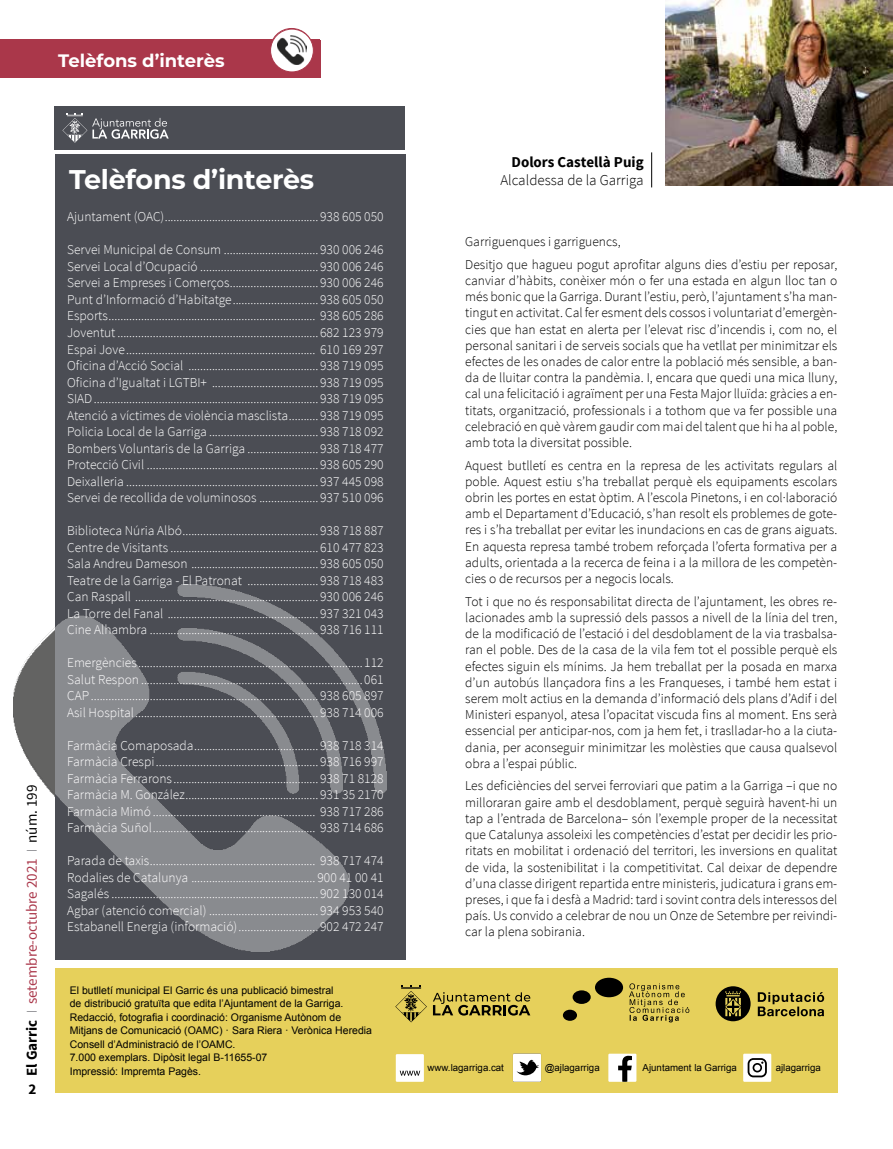
<style>
.page{position:relative;width:893px;height:1149px;background:#fff}
.page>*{position:absolute;margin:0;border:0;box-sizing:border-box;transform-origin:0 0}
.t1{font:700 27px "Montserrat";letter-spacing:-.01em;color:#fff}
.t2{font:700 18px "Montserrat";color:#fff}
.t3{font:15px "Source Sans Pro";color:#aa374a}
.t4{font:300 15px "Source Sans Pro";color:#000}
.t5{font:700 15px "Source Sans Pro";color:#000}
.t6{font:300 13.5px/16.5px "Source Sans Pro";color:#fff;text-align:justify}
.t7{font:300 13.5px/16.2px "Source Sans Pro";color:#000;text-align:justify}
.t8{font:10.5px/13.5px "Arial";color:#000}
.t9{font:9.75px "Arial";color:#000}
.s1{font-weight:700;color:#000}
.s2{font-weight:200;color:#3b3c43}
.s3{color:#000}
</style>
<div class="page">
<div style="left:0;top:39px;width:320px;height:38px;background:#aa374a"></div>
<svg style="left:270px;top:28px;width:43px;height:43px"></svg>
<div style="left:270px;top:28px;width:43px;height:44px;border:1px solid #aa374a;border-radius:50%"></div>
<div style="left:55px;top:968px;width:783px;height:124px;background:#e6d05b"></div>
<svg style="left:716px;top:986px;width:108px;height:34px"></svg>
<svg style="left:563px;top:977px;width:126px;height:45px"></svg>
<div style="left:513px;top:1053px;width:28px;height:28px;background:#fff"></div>
<svg style="left:517px;top:1059px;width:22px;height:15px"></svg>
<div style="left:396px;top:1053px;width:28px;height:28px;background:#fff"></div>
<svg style="left:400px;top:1070px;width:20px;height:5px"></svg>
<svg style="left:395px;top:985px;width:32px;height:37px"></svg>
<svg style="left:433px;top:992px;width:97px;height:23px"></svg>
<div style="left:55px;top:155px;width:350px;height:804px;background:#4b4d54"></div>
<div style="left:55px;top:106px;width:350px;height:44px;background:#4b4d54"></div>
<svg style="left:62px;top:113px;width:107px;height:30px"></svg>
<img style="left:55px;top:584px;width:331px;height:368px">
<img style="left:13px;top:627px;width:42px;height:170px">
<hr style="left:651px;top:152px;width:1px;height:35px;background:#000">
<div style="left:608px;top:1053px;width:28px;height:28px;background:#fff"></div>
<svg style="left:618px;top:1055px;width:14px;height:26px"></svg>
<div style="left:743px;top:1053px;width:28px;height:28px;background:#fff"></div>
<svg style="left:748px;top:1058px;width:19px;height:18px"></svg>
<div style="left:0;top:40px;width:320px;height:38px;background:#aa374a"></div>
<div style="left:271px;top:29px;width:42px;height:43px;background:#fff;border-radius:50%"></div>
<img style="left:278px;top:36px;width:28px;height:29px">
<div style="left:270px;top:29px;width:44px;height:43px;border:1px solid #aa374a;border-radius:50%"></div>
<img style="left:665px;top:0;width:228px;height:185px">
<h2 class="t2" style="left:58px;top:44px;width:202px">Promoció econòmica</h2>
<h2 class="t2" style="left:58px;top:48px;width:168px">Telèfons d’interès</h2>
<p class="t3" style="left:23px;top:1075px;width:292px;rotate:-90deg"><span class="s1">El Garric</span> <span class="s2">I</span> setembre-octubre 2021 <span class="s2">I</span> <span class="s3">núm. 199</span></p>
<p class="t5" style="left:29px;top:1078px;width:9px">2</p>
<h1 class="t1" style="left:69px;top:160px;width:247px">Telèfons d’interès</h1>
<p class="t6" style="left:67px;top:209px;width:318px">Ajuntament (OAC).................................................... 938 605 050</p>
<p class="t6" style="left:67px;top:242px;width:318px">Servei Municipal de Consum ................................ 930 006 246<br>Servei Local d’Ocupació ........................................ 930 006 246<br>Servei a Empreses i Comerços.............................. 930 006 246<br>Punt d’Informació d’Habitatge............................. 938 605 050<br>Esports...................................................................... 938 605 286<br>Joventut.................................................................... 682 123 979<br>Espai Jove................................................................ 610 169 297<br>Oficina d’Acció Social ............................................ 938 719 095<br>Oficina d’Igualtat i LGTBI+ .................................... 938 719 095<br>SIAD............................................................................ 938 719 095<br>Atenció a víctimes de violència masclista.......... 938 719 095<br>Policia Local de la Garriga ..................................... 938 718 092<br>Bombers Voluntaris de la Garriga ........................ 938 718 477<br>Protecció Civil .......................................................... 938 605 290<br>Deixalleria ................................................................. 937 445 098<br>Servei de recollida de voluminosos .................... 937 510 096</p>
<p class="t6" style="left:67px;top:522px;width:318px">Biblioteca Núria Albó.............................................. 938 718 887<br>Centre de Visitants .................................................. 610 477 823<br>Sala Andreu Dameson ........................................... 938 605 050<br>Teatre de la Garriga - El Patronat ........................ 938 718 483<br>Can Raspall .............................................................. 930 006 246<br>La Torre del Fanal ................................................... 937 321 043<br>Cine Alhambra ......................................................... 938 716 111</p>
<p class="t6" style="left:67px;top:654px;width:318px">Emergències............................................................................112<br>Salut Respon ...........................................................................061<br>CAP............................................................................. 938 605 897<br>Asil Hospital.............................................................. 938 714 006</p>
<p class="t6" style="left:67px;top:736px;width:318px">Farmàcia Comaposada.......................................... 938 718 314<br>Farmàcia Crespi....................................................... 938 716 997<br>Farmàcia Ferrarons ................................................. 938 71 8128<br>Farmàcia M. González............................................. 931 35 2170<br>Farmàcia Mimó ....................................................... 938 717 286<br>Farmàcia Suñol....................................................... 938 714 686</p>
<p class="t6" style="left:67px;top:852px;width:318px">Parada de taxis........................................................ 938 717 474<br>Rodalies de Catalunya .......................................... 900 41 00 41<br>Sagalés ...................................................................... 902 130 014<br>Agbar (atenció comercial) ..................................... 934 953 540<br>Estabanell Energia (informació)........................... 902 472 247</p>
<p class="t8" style="left:70px;top:983px;width:304px">El butlletí municipal El Garric és una publicació bimestral<br>de distribució gratuïta que edita l’Ajuntament de la Garriga.<br>Redacció, fotografia i coordinació: Organisme Autònom de Mitjans de Comunicació (OAMC) · Sara Riera · Verònica Heredia Consell d’Administració de l’OAMC.<br>7.000 exemplars. Dipòsit legal B-11655-07<br>Impressió: Impremta Pagès.</p>
<p class="t5" style="left:511px;top:152px;width:134px">Dolors Castellà Puig</p>
<p class="t4" style="left:500px;top:171px;width:145px">Alcaldessa de la Garriga</p>
<p class="t7" style="left:465px;top:230px;width:374px;line-height:22.5px">Garriguenques i garriguencs,<br>Desitjo que hagueu pogut aprofitar alguns dies d’estiu per reposar,</p>
<p class="t7" style="left:465px;top:272px;width:374px">canviar d’hàbits, conèixer món o fer una estada en algun lloc tan o més bonic que la Garriga. Durant l’estiu, però, l’ajuntament s’ha man&shy;tingut en activitat. Cal fer esment dels cossos i voluntariat d’emergèn&shy;cies que han estat en alerta per l’elevat risc d’incendis i, com no, el personal sanitari i de serveis socials que ha vetllat per minimitzar els efectes de les onades de calor entre la població més sensible, a ban&shy;da de lluitar contra la pandèmia. I, encara que quedi una mica lluny, cal una felicitació i agraïment per una Festa Major lluïda: gràcies a en&shy;titats, organització, professionals i a tothom que va fer possible una celebració en què vàrem gaudir com mai del talent que hi ha al poble, amb tota la diversitat possible.</p>
<p class="t7" style="left:465px;top:457px;width:374px">Aquest butlletí es centra en la represa de les activitats regulars al poble. Aquest estiu s’ha treballat perquè els equipaments escolars obrin les portes en estat òptim. A l’escola Pinetons, i en col·laboració amb el Departament d’Educació, s’han resolt els problemes de gote&shy;res i s’ha treballat per evitar les inundacions en cas de grans aiguats.<br>En aquesta represa també trobem reforçada l’oferta formativa per a adults, orientada a la recerca de feina i a la millora de les competèn&shy;cies o de recursos per a negocis locals.</p>
<p class="t7" style="left:465px;top:593px;width:374px">Tot i que no és responsabilitat directa de l’ajuntament, les obres re&shy;lacionades amb la supressió dels passos a nivell de la línia del tren, de la modificació de l’estació i del desdoblament de la via trasbalsa&shy;ran el poble. Des de la casa de la vila fem tot el possible perquè els efectes siguin els mínims. Ja hem treballat per la posada en marxa d’un autobús llançadora fins a les Franqueses, i també hem estat i serem molt actius en la demanda d’informació dels plans d’Adif i del Ministeri espanyol, atesa l’opacitat viscuda fins al moment. Ens serà essencial per anticipar-nos, com ja hem fet, i traslladar-ho a la ciuta&shy;dania, per aconseguir minimitzar les molèsties que causa qualsevol obra a l’espai públic.</p>
<p class="t7" style="left:465px;top:777px;width:374px">Les deficiències del servei ferroviari que patim a la Garriga –i que no milloraran gaire amb el desdoblament, perquè seguirà havent-hi un tap a l’entrada de Barcelona– són l’exemple proper de la necessitat que Catalunya assoleixi les competències d’estat per decidir les prio&shy;ritats en mobilitat i ordenació del territori, les inversions en qualitat de vida, la sostenibilitat i la competitivitat. Cal deixar de dependre d’una classe dirigent repartida entre ministeris, judicatura i grans em&shy;preses, i que fa i desfà a Madrid: tard i sovint contra dels interessos del país. Us convido a celebrar de nou un Onze de Setembre per reivindi&shy;car la plena sobirania.</p>
<p class="t9" style="left:428px;top:1060px;width:78px">www.lagarriga.cat</p>
<p class="t9" style="left:545px;top:1060px;width:57px">@ajlagarriga</p>
<p class="t9" style="left:643px;top:1060px;width:96px">Ajuntament la Garriga</p>
<p class="t9" style="left:776px;top:1060px;width:47px">ajlagarriga</p>
</div>
